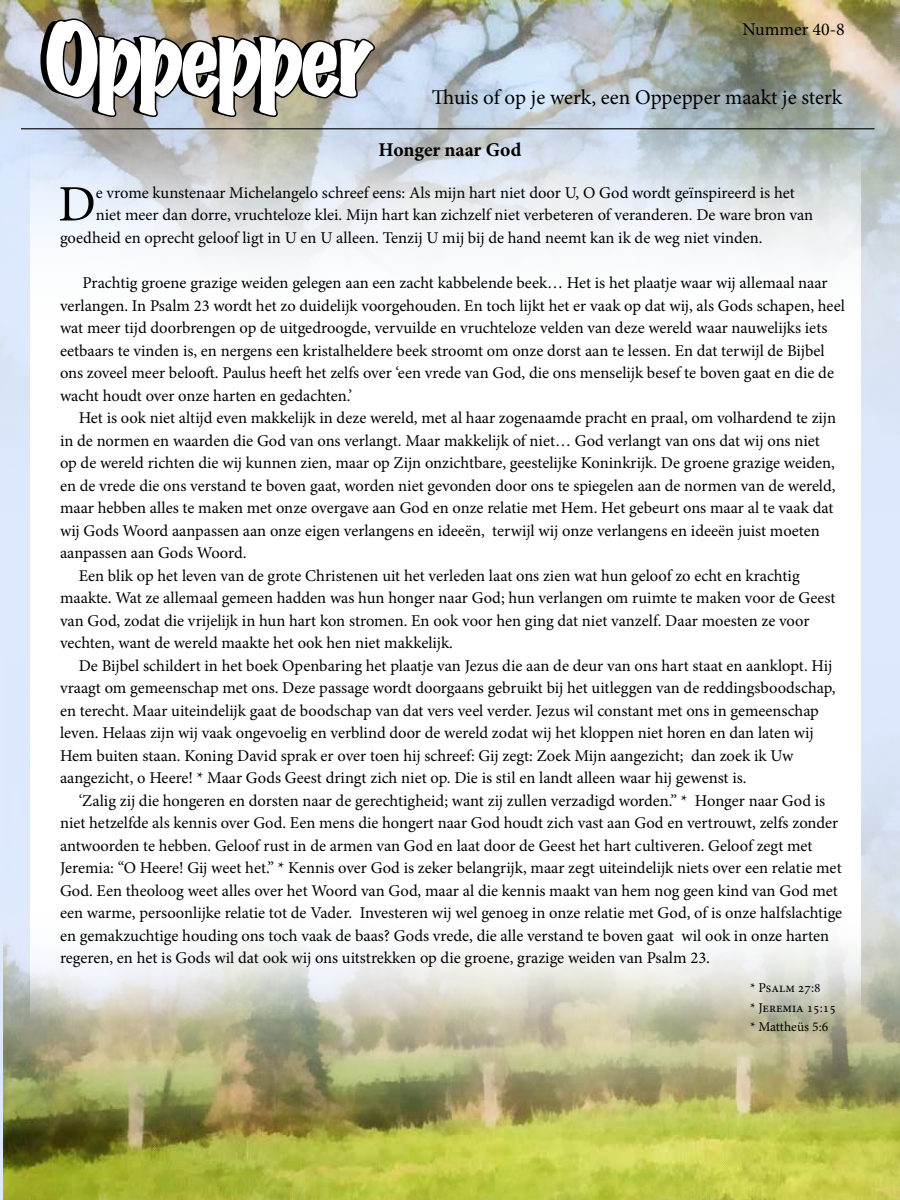
<style>
.page{position:relative;width:900px;height:1200px;background:#fff}
.page>*{position:absolute;margin:0;border:0;box-sizing:border-box;transform-origin:0 0}
.t1{font:expanded 90px "Marker Felt";letter-spacing:-.07em;color:#fff}
.t2{font:51.15px "Minion Pro";color:#000}
.t3{font:21px "Minion Pro";letter-spacing:-.005em;color:#000}
.t4{font:700 19.5px "Minion Pro";color:#000}
.t5{font:18px "Minion Pro";color:#000}
.t6{font:16.5px/22.5px "Minion Pro";letter-spacing:-.005em;color:#000}
.t7{font:13.5px/19.5px "Minion Pro";color:#000}
</style>
<div class="page">
<img style="left:3px;top:608px;width:897px;height:592px">
<img style="left:0;top:0;width:900px;height:598px">
<svg style="left:30px;top:912px;width:831px;height:108px"></svg>
<svg style="left:30px;top:142px;width:831px;height:176px"></svg>
<hr style="left:21px;top:128px;width:853px;height:1px;background:#000">
<div style="left:30px;top:318px;width:831px;height:594px;background:#fff"></div>
<img style="left:44px;top:17px;width:331px;height:102px">
<h1 class="t1" style="left:44px;top:-11px;width:331px">Oppepper</h1>
<p class="t5" style="left:742px;top:17px;width:104px">Nummer 40-8</p>
<p class="t3" style="left:432px;top:84px;width:412px">Thuis of op je werk, een Oppepper maakt je sterk</p>
<p class="t4" style="left:379px;top:136px;width:144px">Honger naar God</p>
<h2 class="t2" style="left:58px;top:170px;width:39px">D</h2>
<p class="t6" style="left:96px;top:182px;width:700px">e vrome kunstenaar Michelangelo schreef eens: Als mijn hart niet door U, O God wordt geïnspireerd is het</p>
<p class="t6" style="left:96px;top:204px;width:719px">niet meer dan dorre, vruchteloze klei. Mijn hart kan zichzelf niet verbeteren of veranderen. De ware bron van</p>
<p class="t6" style="left:60px;top:227px;width:704px">goedheid en oprecht geloof ligt in U en U alleen. Tenzij U mij bij de hand neemt kan ik de weg niet vinden.</p>
<p class="t6" style="left:60px;top:272px;width:786px;text-indent:22px">Prachtig groene grazige weiden gelegen aan een zacht kabbelende beek… Het is het plaatje waar wij allemaal naar verlangen. In Psalm 23 wordt het zo duidelijk voorgehouden. En toch lijkt het er vaak op dat wij, als Gods schapen, heel wat meer tijd doorbrengen op de uitgedroogde, vervuilde en vruchteloze velden van deze wereld waar nauwelijks iets eetbaars te vinden is, en nergens een kristalheldere beek stroomt om onze dorst aan te lessen. En dat terwijl de Bijbel ons zoveel meer belooft. Paulus heeft het zelfs over ‘een vrede van God, die ons menselijk besef te boven gaat en die de wacht houdt over onze harten en gedachten.’</p>
<p class="t6" style="left:79px;top:407px;width:759px">Het is ook niet altijd even makkelijk in deze wereld, met al haar zogenaamde pracht en praal, om volhardend te zijn</p>
<p class="t6" style="left:60px;top:429px;width:761px">in de normen en waarden die God van ons verlangt. Maar makkelijk of niet… God verlangt van ons dat wij ons niet</p>
<p class="t6" style="left:60px;top:452px;width:776px">op de wereld richten die wij kunnen zien, maar op Zijn onzichtbare, geestelijke Koninkrijk. De groene grazige weiden,</p>
<p class="t6" style="left:60px;top:474px;width:777px">en de vrede die ons verstand te boven gaat, worden niet gevonden door ons te spiegelen aan de normen van de wereld,</p>
<p class="t6" style="left:60px;top:497px;width:775px">maar hebben alles te maken met onze overgave aan God en onze relatie met Hem. Het gebeurt ons maar al te vaak dat</p>
<p class="t6" style="left:60px;top:519px;width:761px">wij Gods Woord aanpassen aan onze eigen verlangens en ideeën, terwijl wij onze verlangens en ideeën juist moeten</p>
<p class="t6" style="left:60px;top:542px;width:188px">aanpassen aan Gods Woord.</p>
<p class="t6" style="left:79px;top:564px;width:723px">Een blik op het leven van de grote Christenen uit het verleden laat ons zien wat hun geloof zo echt en krachtig</p>
<p class="t6" style="left:60px;top:587px;width:777px">maakte. Wat ze allemaal gemeen hadden was hun honger naar God; hun verlangen om ruimte te maken voor de Geest</p>
<p class="t6" style="left:60px;top:609px;width:751px">van God, zodat die vrijelijk in hun hart kon stromen. En ook voor hen ging dat niet vanzelf. Daar moesten ze voor</p>
<p class="t6" style="left:60px;top:632px;width:394px">vechten, want de wereld maakte het ook hen niet makkelijk.</p>
<p class="t6" style="left:79px;top:654px;width:755px">De Bijbel schildert in het boek Openbaring het plaatje van Jezus die aan de deur van ons hart staat en aanklopt. Hij</p>
<p class="t6" style="left:60px;top:677px;width:777px">vraagt om gemeenschap met ons. Deze passage wordt doorgaans gebruikt bij het uitleggen van de reddingsboodschap,</p>
<p class="t6" style="left:60px;top:699px;width:760px">en terecht. Maar uiteindelijk gaat de boodschap van dat vers veel verder. Jezus wil constant met ons in gemeenschap</p>
<p class="t6" style="left:60px;top:722px;width:755px">leven. Helaas zijn wij vaak ongevoelig en verblind door de wereld zodat wij het kloppen niet horen en dan laten wij</p>
<p class="t6" style="left:60px;top:744px;width:735px">Hem buiten staan. Koning David sprak er over toen hij schreef: Gij zegt: Zoek Mijn aangezicht; dan zoek ik Uw</p>
<p class="t6" style="left:60px;top:767px;width:688px">aangezicht, o Heere! * Maar Gods Geest dringt zich niet op. Die is stil en landt alleen waar hij gewenst is.</p>
<p class="t6" style="left:79px;top:789px;width:748px">‘Zalig zij die hongeren en dorsten naar de gerechtigheid; want zij zullen verzadigd worden.” * Honger naar God is</p>
<p class="t6" style="left:60px;top:812px;width:780px">niet hetzelfde als kennis over God. Een mens die hongert naar God houdt zich vast aan God en vertrouwt, zelfs zonder</p>
<p class="t6" style="left:60px;top:834px;width:754px">antwoorden te hebben. Geloof rust in de armen van God en laat door de Geest het hart cultiveren. Geloof zegt met</p>
<p class="t6" style="left:60px;top:857px;width:783px">Jeremia: “O Heere! Gij weet het.” * Kennis over God is zeker belangrijk, maar zegt uiteindelijk niets over een relatie met</p>
<p class="t6" style="left:60px;top:879px;width:779px">God. Een theoloog weet alles over het Woord van God, maar al die kennis maakt van hem nog geen kind van God met</p>
<p class="t6" style="left:60px;top:902px;width:784px">een warme, persoonlijke relatie tot de Vader. Investeren wij wel genoeg in onze relatie met God, of is onze halfslachtige</p>
<p class="t6" style="left:60px;top:924px;width:771px">en gemakzuchtige houding ons toch vaak de baas? Gods vrede, die alle verstand te boven gaat wil ook in onze harten</p>
<p class="t6" style="left:60px;top:947px;width:652px">regeren, en het is Gods wil dat ook wij ons uitstrekken op die groene, grazige weiden van Psalm 23.</p>
<p class="t7" style="left:750px;top:978px;width:88px">* Psalm 27:8<br>* Jeremia 15:15 * Mattheüs 5:6</p>
</div>
